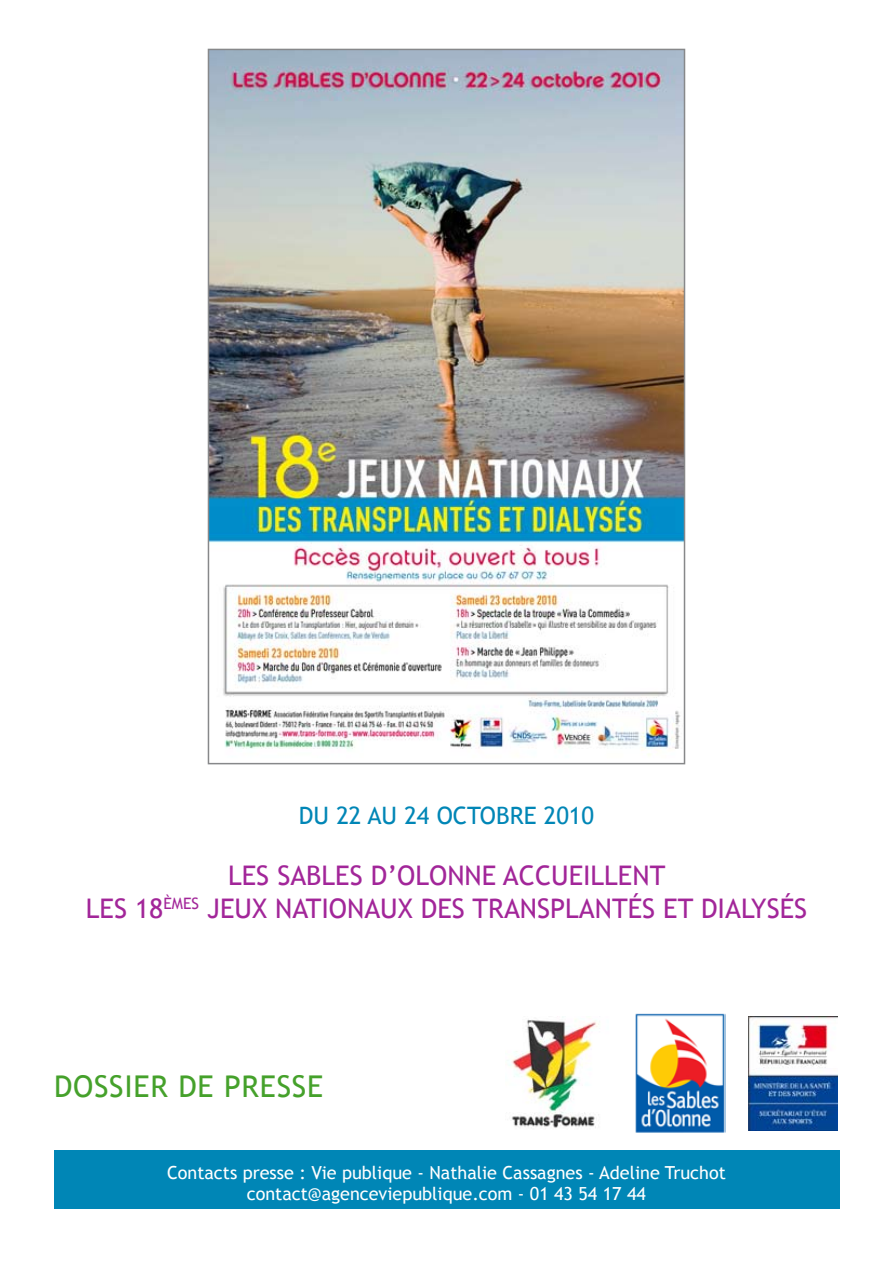
<style>
.page{position:relative;width:893px;height:1263px;background:#fff}
.page>*{position:absolute;margin:0;border:0;box-sizing:border-box;transform-origin:0 0}
.t1{font:30px "Trebuchet MS";letter-spacing:.025em;color:#45a12b}
.t2{font:27px/33px "Trebuchet MS";color:#a22699;text-align:center}
.t3{font:24px "Trebuchet MS";color:#0086b6}
.t4{font:18px/21px "Trebuchet MS";color:#fff;text-align:center}
</style>
<div class="page">
<img style="left:211px;top:52px;width:471px;height:704px">
<div style="left:208px;top:49px;width:477px;height:715px;border:2px solid #87888a"></div>
<img style="left:507px;top:1017px;width:92px;height:111px">
<img style="left:635px;top:1013px;width:90px;height:120px">
<img style="left:749px;top:1016px;width:88px;height:114px">
<div style="left:54px;top:1151px;width:786px;height:58px;background:#0086b6"></div>
<h3 class="t3" style="left:299px;top:801px;width:297px">DU 22 AU 24 OCTOBRE 2010</h3>
<h2 class="t2" style="left:86px;top:860px;width:723px">LES SABLES D’OLONNE ACCUEILLENT<br>LES 18<sup>ÈMES</sup> JEUX NATIONAUX DES TRANSPLANTÉS ET DIALYSÉS</h2>
<h1 class="t1" style="left:54px;top:1068px;width:271px">DOSSIER DE PRESSE</h1>
<p class="t4" style="left:167px;top:1162px;width:560px">Contacts presse : Vie publique - Nathalie Cassagnes - Adeline Truchot contact@agenceviepublique.com - 01 43 54 17 44</p>
</div>
